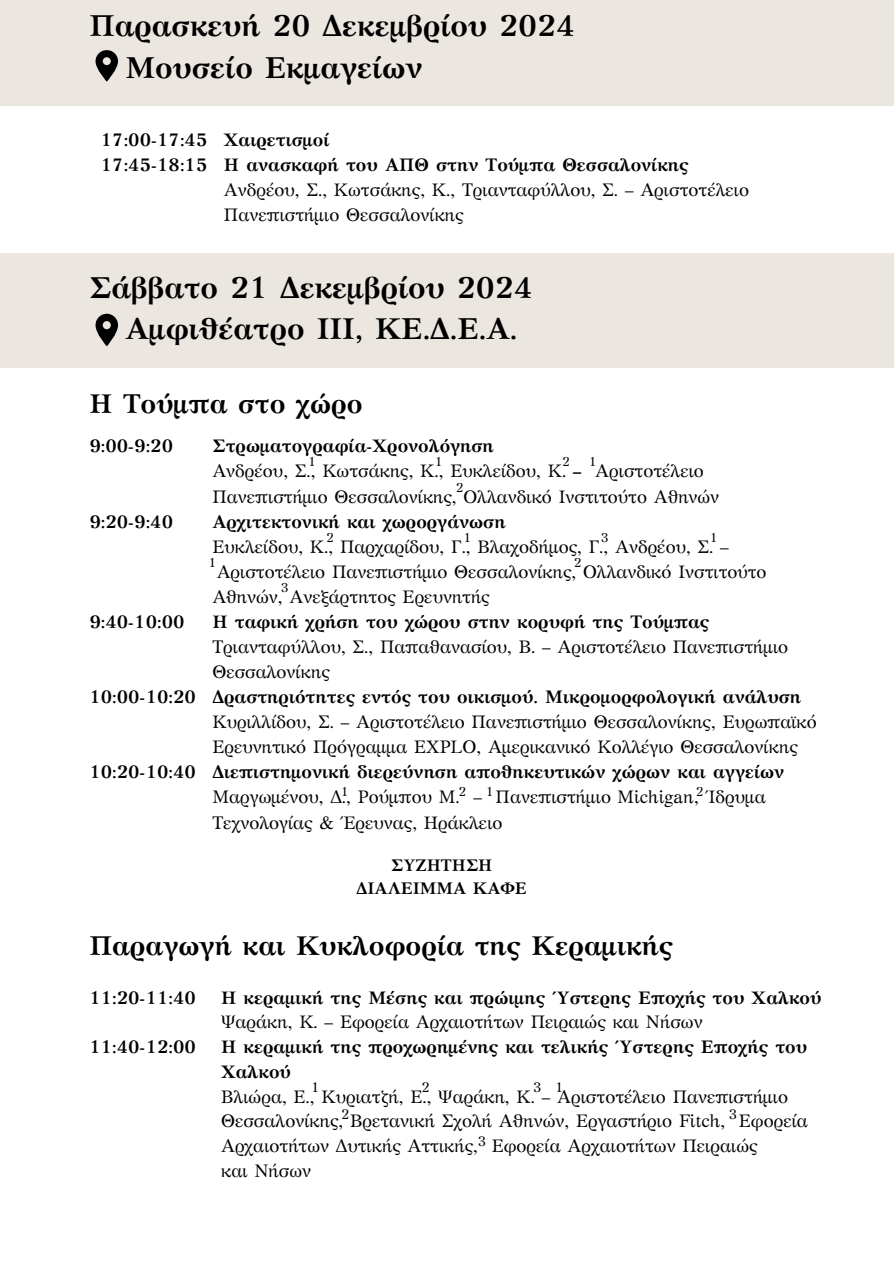
<style>
.page{position:relative;width:894px;height:1264px;background:#fff}
.page>*{position:absolute;margin:0;border:0;box-sizing:border-box;transform-origin:0 0}
.t1{font:700 30px/41.7px "GFS Artemisia";color:#000}
.t2{font:700 27px "GFS Artemisia";color:#000}
.t3{font:18px/25px "GFS Artemisia";color:#000}
.t4{font:700 18px/24.8px "GFS Artemisia";color:#000}
.t5{font:700 16.65px/23.1px "GFS Artemisia";color:#000;text-align:center}
.t6{font:13.8px "GFS Artemisia";color:#000}
.t7{font:12.9px "GFS Artemisia";color:#000}
.s1{font-weight:700}
.s2{color:#fff}
</style>
<div class="page">
<div style="left:0;top:0;width:893px;height:106px;background:#ebe6e0"></div>
<svg style="left:95px;top:50px;width:23px;height:32px"></svg>
<div style="left:0;top:253px;width:893px;height:115px;background:#ebe6e0"></div>
<svg style="left:95px;top:314px;width:23px;height:32px"></svg>
<h1 class="t1" style="left:125px;top:8px;width:451px;text-indent:-36px">Παρασκευή 20 Δεκεμβρίου 2024<br>Μουσείο Εκμαγείων</h1>
<p class="t4" style="left:101px;top:129px;width:108px">17:00-17:45<br>17:45-18:15</p>
<p class="t4" style="left:224px;top:129px;width:466px">Χαιρετισμοί<br>Η ανασκαφή του ΑΠΘ στην Τούμπα Θεσσαλονίκης</p>
<p class="t3" style="left:224px;top:179px;width:526px">Ανδρέου, Σ., Κωτσάκης, Κ., Τριανταφύλλου, Σ. – Αριστοτέλειο<br>Πανεπιστήμιο Θεσσαλονίκης</p>
<h1 class="t1" style="left:125px;top:269px;width:409px;text-indent:-36px">Σάββατο 21 Δεκεμβρίου 2024<br>Αμφιθέατρο ΙΙΙ, ΚΕ.Δ.Ε.Α.</h1>
<h2 class="t2" style="left:89px;top:394px;width:274px">Η Τούμπα στο χώρο</h2>
<p class="t4" style="left:89px;top:435px;width:85px">9:00-9:20</p>
<p class="t4" style="left:89px;top:510px;width:85px">9:20-9:40</p>
<p class="t4" style="left:89px;top:611px;width:97px">9:40-10:00</p>
<p class="t4" style="left:89px;top:686px;width:108px">10:00-10:20</p>
<p class="t4" style="left:89px;top:761px;width:108px">10:20-10:40</p>
<p class="t3" style="left:212px;top:435px;width:508px"><span class="s1">Στρωματογραφία-Χρονολόγηση<br></span>Ανδρέου, Σ., Κωτσάκης, Κ., Ευκλείδου, Κ. <span class="s1">–</span> Αριστοτέλειο<br>Πανεπιστήμιο Θεσσαλονίκης, Ολλανδικό Ινστιτούτο Αθηνών</p>
<p class="t4" style="left:212px;top:510px;width:295px">Αρχιτεκτονική και χωροργάνωση</p>
<p class="t3" style="left:212px;top:535px;width:555px">Ευκλείδου, Κ., Παρχαρίδου, Γ., Βλαχοδήμος, Γ., Ανδρέου, Σ. – <span class="s2">.</span>Αριστοτέλειο Πανεπιστήμιο Θεσσαλονίκης, Ολλανδικό Ινστιτούτο<br>Αθηνών, Ανεξάρτητος Ερευνητής</p>
<p class="t4" style="left:212px;top:611px;width:498px">Η ταφική χρήση του χώρου στην κορυφή της Τούμπας</p>
<p class="t3" style="left:212px;top:636px;width:577px">Τριανταφύλλου, Σ., Παπαθανασίου, Β. – Αριστοτέλειο Πανεπιστήμιο<br>Θεσσαλονίκης</p>
<p class="t4" style="left:212px;top:686px;width:590px">Δραστηριότητες εντός του οικισμού. Μικρομορφολογική ανάλυση</p>
<p class="t3" style="left:212px;top:711px;width:605px">Κυριλλίδου, Σ. – Αριστοτέλειο Πανεπιστήμιο Θεσσαλονίκης, Ευρωπαϊκό<br>Ερευνητικό Πρόγραμμα EXPLO, Αμερικανικό Κολλέγιο Θεσσαλονίκης</p>
<p class="t4" style="left:212px;top:761px;width:573px">Διεπιστημονική διερεύνηση αποθηκευτικών χώρων και αγγείων</p>
<p class="t3" style="left:212px;top:786px;width:554px">Μαργωμένου, Δ., Ρούμπου Μ. – Πανεπιστήμιο Michigan, Ίδρυμα<br>Τεχνολογίας &amp; Έρευνας, Ηράκλειο</p>
<p class="t7" style="left:309px;top:457px;width:7px">1</p>
<p class="t7" style="left:436px;top:457px;width:7px">1</p>
<p class="t7" style="left:562px;top:457px;width:8px">2</p>
<p class="t7" style="left:590px;top:457px;width:7px">1</p>
<p class="t7" style="left:456px;top:482px;width:8px">2</p>
<p class="t7" style="left:326px;top:532px;width:8px">2</p>
<p class="t7" style="left:464px;top:532px;width:7px">1</p>
<p class="t7" style="left:601px;top:532px;width:9px">3</p>
<p class="t7" style="left:711px;top:532px;width:7px">1</p>
<p class="t7" style="left:210px;top:558px;width:7px">1</p>
<p class="t7" style="left:574px;top:558px;width:8px">2</p>
<p class="t7" style="left:281px;top:583px;width:9px">3</p>
<p class="t7" style="left:342px;top:786px;width:7px">1</p>
<p class="t7" style="left:459px;top:786px;width:8px">2</p>
<p class="t7" style="left:487px;top:786px;width:7px">1</p>
<p class="t7" style="left:696px;top:786px;width:8px">2</p>
<p class="t5" style="left:356px;top:855px;width:172px">ΣΥΖΗΤΗΣΗ<br>ΔΙΑΛΕΙΜΜΑ ΚΑΦΕ</p>
<h2 class="t2" style="left:89px;top:935px;width:585px">Παραγωγή και Κυκλοφορία της Κεραμικής</h2>
<p class="t4" style="left:221px;top:986px;width:601px">Η κεραμική της Μέσης και πρώιμης Ύστερης Εποχής του Χαλκού</p>
<p class="t3" style="left:221px;top:1011px;width:483px">Ψαράκη, Κ. – Εφορεία Αρχαιοτήτων Πειραιώς και Νήσων</p>
<p class="t4" style="left:221px;top:1036px;width:587px">Η κεραμική της προχωρημένης και τελικής Ύστερης Εποχής του<br>Χαλκού</p>
<p class="t3" style="left:221px;top:1085px;width:588px">Bλιώρα, Ε., Κυριατζή, Ε., Ψαράκη, Κ. – Αριστοτέλειο Πανεπιστήμιο Θεσσαλονίκης, Βρετανική Σχολή Αθηνών, Εργαστήριο Fitch, Εφορεία Αρχαιοτήτων Δυτικής Αττικής, Εφορεία Αρχαιοτήτων Πειραιώς<br>και Νήσων</p>
<p class="t4" style="left:89px;top:986px;width:108px">11:20-11:40</p>
<p class="t4" style="left:89px;top:1036px;width:108px">11:40-12:00</p>
<p class="t6" style="left:312px;top:1082px;width:7px">1</p>
<p class="t6" style="left:422px;top:1082px;width:9px">2</p>
<p class="t6" style="left:533px;top:1082px;width:30px">3 1</p>
<p class="t6" style="left:342px;top:1108px;width:9px">2</p>
<p class="t6" style="left:728px;top:1108px;width:9px">3</p>
<p class="t6" style="left:478px;top:1136px;width:9px">3</p>
</div>
